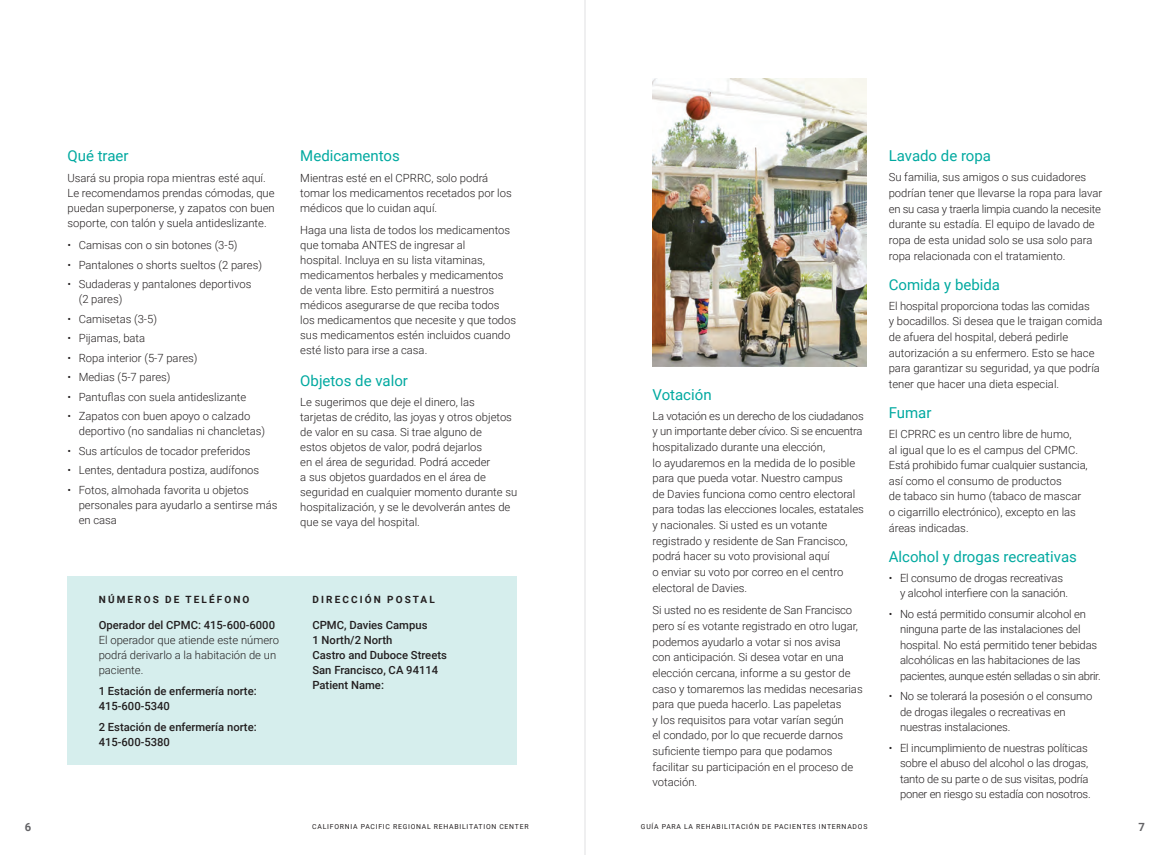
<style>
.page{position:relative;width:1170px;height:855px;background:#fff}
.page>*{position:absolute;margin:0;border:0;box-sizing:border-box;transform-origin:0 0}
.Headline{font:15px "Roboto";color:#00a9a0}
.Body_Copy_Roboto_Lig{font:300 11.25px/15.6px "Roboto";color:#231f20}
.t1{font:500 11.25px/15px "Roboto";color:#231f20}
.Body_Copy_Roboto_Lig-2{font:300 11.25px/15.6px "Roboto";letter-spacing:-.02em;color:#231f20}
.t2{font:700 11.25px "Roboto";color:#636366}
.All_cap_heading{font:700 10px "Roboto";letter-spacing:.21em;color:#231f20}
.t3{font:6.88px "Roboto";letter-spacing:.11em;color:#231f20}
.s1{font-weight:500}
</style>
<div class="page">
<hr style="left:585px;top:0;width:1px;height:855px;background:#e0e1e3">
<div style="left:68px;top:577px;width:450px;height:188px;background:#d6eeed"></div>
<img style="left:652px;top:79px;width:215px;height:288px">
<p class="Headline" style="left:68px;top:145px;width:63px">Qué traer</p>
<p class="Body_Copy_Roboto_Lig" style="left:68px;top:170px;width:209px;line-height:15px">Usará su propia ropa mientras esté aquí.<br>Le recomendamos prendas cómodas, que puedan superponerse, y zapatos con buen soporte, con talón y suela antideslizante.</p>
<p class="Body_Copy_Roboto_Lig" style="left:68px;top:237px;width:172px">• Camisas con o sin botones (3-5)</p>
<p class="Body_Copy_Roboto_Lig" style="left:68px;top:256px;width:196px">• Pantalones o shorts sueltos (2 pares)</p>
<p class="Body_Copy_Roboto_Lig" style="left:79px;top:276px;width:174px;line-height:15px;text-indent:-11px">• Sudaderas y pantalones deportivos (2 pares)</p>
<p class="Body_Copy_Roboto_Lig" style="left:68px;top:310px;width:91px">• Camisetas (3-5)</p>
<p class="Body_Copy_Roboto_Lig" style="left:68px;top:330px;width:79px">• Pijamas, bata</p>
<p class="Body_Copy_Roboto_Lig" style="left:68px;top:349px;width:132px">• Ropa interior (5-7 pares)</p>
<p class="Body_Copy_Roboto_Lig" style="left:68px;top:369px;width:105px">• Medias (5-7 pares)</p>
<p class="Body_Copy_Roboto_Lig" style="left:68px;top:388px;width:180px">• Pantuflas con suela antideslizante</p>
<p class="Body_Copy_Roboto_Lig" style="left:79px;top:408px;width:188px;line-height:15px;text-indent:-11px">• Zapatos con buen apoyo o calzado deportivo (no sandalias ni chancletas)</p>
<p class="Body_Copy_Roboto_Lig" style="left:68px;top:442px;width:185px">• Sus artículos de tocador preferidos</p>
<p class="Body_Copy_Roboto_Lig" style="left:68px;top:462px;width:193px">• Lentes, dentadura postiza, audífonos</p>
<p class="Body_Copy_Roboto_Lig" style="left:79px;top:482px;width:200px;line-height:15px;text-indent:-11px">• Fotos, almohada favorita u objetos personales para ayudarlo a sentirse más en casa</p>
<p class="Headline" style="left:300px;top:145px;width:101px">Medicamentos</p>
<p class="Body_Copy_Roboto_Lig" style="left:300px;top:170px;width:213px;line-height:15px">Mientras esté en el CPRRC, solo podrá tomar los medicamentos recetados por los médicos que lo cuidan aquí.</p>
<p class="Body_Copy_Roboto_Lig" style="left:300px;top:222px;width:217px;line-height:15px">Haga una lista de todos los medicamentos que tomaba ANTES de ingresar al<br>hospital. Incluya en su lista vitaminas, medicamentos herbales y medicamentos de venta libre. Esto permitirá a nuestros médicos asegurarse de que reciba todos los medicamentos que necesite y que todos sus medicamentos estén incluidos cuando esté listo para irse a casa.</p>
<p class="Headline" style="left:300px;top:370px;width:109px">Objetos de valor</p>
<p class="Body_Copy_Roboto_Lig" style="left:300px;top:394px;width:219px;line-height:15px">Le sugerimos que deje el dinero, las<br>tarjetas de crédito, las joyas y otros objetos de valor en su casa. Si trae alguno de<br>estos objetos de valor, podrá dejarlos<br>en el área de seguridad. Podrá acceder<br>a sus objetos guardados en el área de seguridad en cualquier momento durante su hospitalización, y se le devolverán antes de que se vaya del hospital.</p>
<p class="All_cap_heading" style="left:99px;top:593px;width:152px">NÚMEROS DE TELÉFONO</p>
<p class="Body_Copy_Roboto_Lig" style="left:99px;top:617px;width:182px;line-height:15px"><span class="s1">Operador del CPMC: 415-600-6000<br></span>El operador que atiende este número podrá derivarlo a la habitación de un paciente.</p>
<p class="t1" style="left:99px;top:683px;width:160px">1 Estación de enfermería norte:<br>415-600-5340</p>
<p class="t1" style="left:99px;top:719px;width:160px">2 Estación de enfermería norte:<br>415-600-5380</p>
<p class="All_cap_heading" style="left:313px;top:593px;width:124px">DIRECCIÓN POSTAL</p>
<p class="t1" style="left:312px;top:617px;width:117px">CPMC, Davies Campus<br>1 North/2 North</p>
<p class="t1" style="left:312px;top:647px;width:136px">Castro and Duboce Streets</p>
<p class="t1" style="left:312px;top:662px;width:127px">San Francisco, CA 94114</p>
<p class="t1" style="left:312px;top:677px;width:73px">Patient Name:</p>
<p class="Headline" style="left:652px;top:384px;width:61px">Votación</p>
<p class="Body_Copy_Roboto_Lig" style="left:652px;top:407px;width:213px">La votación es un derecho de los ciudadanos y un importante deber cívico. Si se encuentra hospitalizado durante una elección,<br>lo ayudaremos en la medida de lo posible para que pueda votar. Nuestro campus<br>de Davies funciona como centro electoral para todas las elecciones locales, estatales y nacionales. Si usted es un votante registrado y residente de San Francisco, podrá hacer su voto provisional aquí<br>o enviar su voto por correo en el centro electoral de Davies.</p>
<p class="Body_Copy_Roboto_Lig" style="left:652px;top:602px;width:212px">Si usted no es residente de San Francisco pero sí es votante registrado en otro lugar, podemos ayudarlo a votar si nos avisa<br>con anticipación. Si desea votar en una elección cercana, informe a su gestor de caso y tomaremos las medidas necesarias para que pueda hacerlo. Las papeletas<br>y los requisitos para votar varían según<br>el condado, por lo que recuerde darnos suficiente tiempo para que podamos facilitar su participación en el proceso de votación.</p>
<p class="Headline" style="left:889px;top:145px;width:104px">Lavado de ropa</p>
<p class="Body_Copy_Roboto_Lig" style="left:889px;top:169px;width:215px">Su familia, sus amigos o sus cuidadores podrían tener que llevarse la ropa para lavar en su casa y traerla limpia cuando la necesite durante su estadía. El equipo de lavado de ropa de esta unidad solo se usa solo para ropa relacionada con el tratamiento.</p>
<p class="Headline" style="left:889px;top:274px;width:113px">Comida y bebida</p>
<p class="Body_Copy_Roboto_Lig" style="left:889px;top:297px;width:215px">El hospital proporciona todas las comidas<br>y bocadillos. Si desea que le traigan comida de afuera del hospital, deberá pedirle autorización a su enfermero. Esto se hace para garantizar su seguridad, ya que podría tener que hacer una dieta especial.</p>
<p class="Headline" style="left:889px;top:402px;width:44px">Fumar</p>
<p class="Body_Copy_Roboto_Lig" style="left:889px;top:426px;width:201px">El CPRRC es un centro libre de humo,<br>al igual que lo es el campus del CPMC.<br>Está prohibido fumar cualquier sustancia, así como el consumo de productos<br>de tabaco sin humo (tabaco de mascar o cigarrillo electrónico), excepto en las áreas indicadas.</p>
<p class="Headline" style="left:889px;top:546px;width:190px">Alcohol y drogas recreativas</p>
<p class="Body_Copy_Roboto_Lig" style="left:900px;top:570px;width:170px;text-indent:-11px">• El consumo de drogas recreativas y alcohol interfiere con la sanación.</p>
<p class="Body_Copy_Roboto_Lig" style="left:900px;top:605px;width:202px;text-indent:-11px">• No está permitido consumir alcohol en ninguna parte de las instalaciones del hospital. No está permitido tener bebidas alcohólicas en las habitaciones de las pacientes, aunque estén selladas o sin abrir.</p>
<p class="Body_Copy_Roboto_Lig" style="left:900px;top:688px;width:194px;text-indent:-11px">• No se tolerará la posesión o el consumo de drogas ilegales o recreativas en nuestras instalaciones.</p>
<p class="Body_Copy_Roboto_Lig-2" style="left:900px;top:739px;width:192px;text-indent:-11px">• El incumplimiento de nuestras políticas sobre el abuso del alcohol o las drogas, tanto de su parte o de sus visitas, podría poner en riesgo su estadía con nosotros.</p>
<p class="t2" style="left:25px;top:819px;width:8px">6</p>
<p class="t3" style="left:312px;top:821px;width:218px">CALIFORNIA PACIFIC REGIONAL REHABILITATION CENTER</p>
<p class="t3" style="left:641px;top:821px;width:228px">GUÍA PARA LA REHABILITACIÓN DE PACIENTES INTERNADOS</p>
<p class="t2" style="left:1139px;top:819px;width:8px">7</p>
</div>
